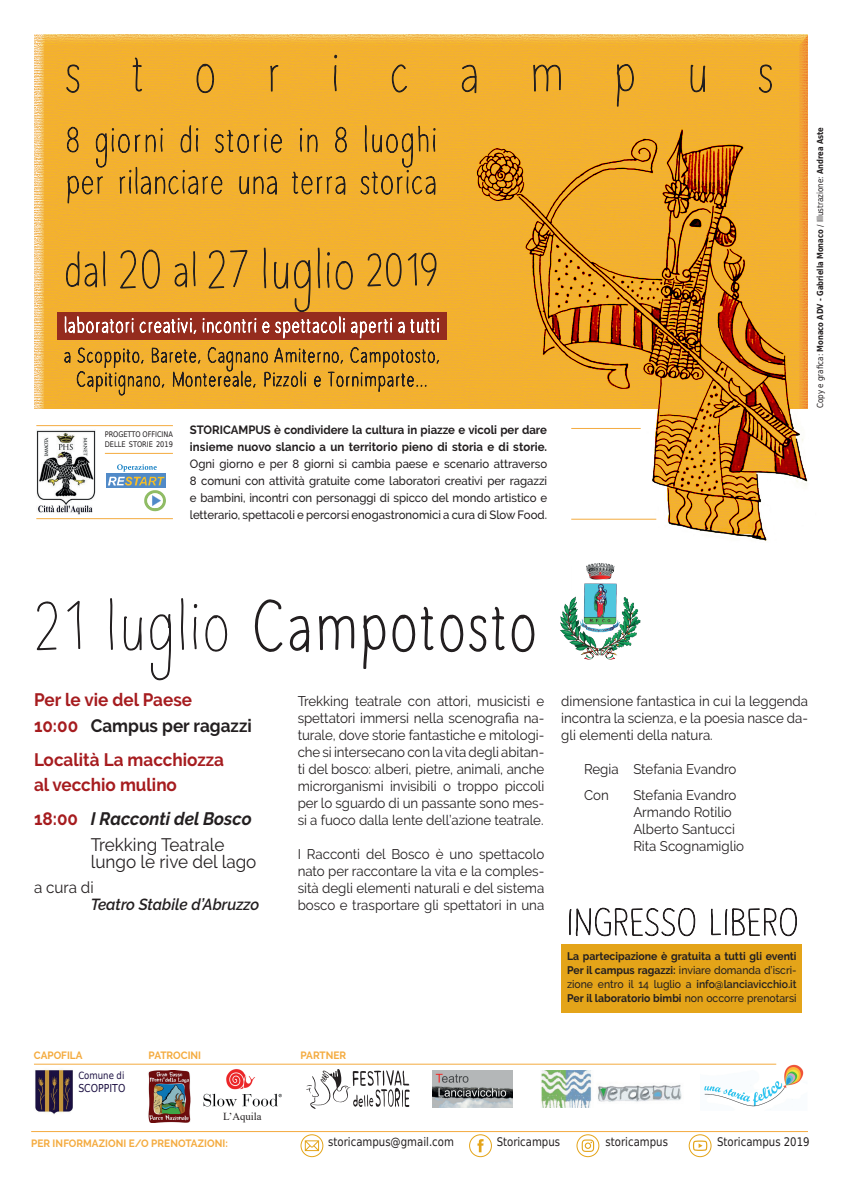
<style>
.page{position:relative;width:842px;height:1191px;background:#fff}
.page>*{position:absolute;margin:0;border:0;box-sizing:border-box;transform-origin:0 0}
.t1{font:700 18px/25.5px "Raleway";color:#a61c1f;scale:.95 1}
.t2{font:italic 700 18px/25.5px "Raleway";color:#231f20;scale:.95 1}
.t3{font:18px "Raleway";color:#231f20;scale:.95 1}
.t4{font:italic 600 16px "Raleway";color:#231f20;scale:.95 1}
.t5{font:16px "Raleway";color:#231f20;scale:.95 1}
.t6{font:14px/17px "Raleway";color:#231f20;text-align:justify;scale:.95 1}
.t7{font:500 12px/17px "Raleway";letter-spacing:-.005em;color:#231f20;text-align:justify;scale:.95 1}
.t8{font:700 12px/17px "Raleway";color:#231f20;scale:.95 1}
.t9{font:11.9px "DejaVu Sans Condensed";color:#231f20;scale:.95 1}
.t10{font:700 11px/14px "Raleway";color:#231f20;text-align:justify;scale:.95 1}
.t11{font:11px "DejaVu Sans Condensed";color:#1c1042;scale:.95 1}
.t12{font:10.7px "Times New Roman";color:#231f20}
.t13{font:700 10.6px "Raleway";color:#f4ab3f;scale:.95 1}
.t14{font:10px "DejaVu Sans Condensed";color:#1c1042;scale:.95 1}
.t15{font:700 8.4px "DejaVu Sans Condensed";color:#231f20;scale:.9 1}
.t16{font:7.7px/10px "DejaVu Sans Condensed";letter-spacing:-.01em;color:#231f20;scale:.95 1}
.s1{font-weight:400}
.s2{color:#231f20}
.s3{font-style:normal;color:#a61c1f}
.s4{font-weight:400;font-style:normal}
.s5{font-weight:500}
.s6{font-weight:600}
</style>
<div class="page">
<img style="left:541px;top:1070px;width:141px;height:37px">
<img style="left:432px;top:1070px;width:81px;height:37px">
<img style="left:35px;top:1069px;width:38px;height:45px">
<img style="left:700px;top:1063px;width:104px;height:47px">
<hr style="left:34px;top:1063px;width:742px;height:1px;background:#f4ab3f">
<hr style="left:31px;top:1131px;width:777px;height:1px;background:#f4ab3f">
<svg style="left:306px;top:1069px;width:104px;height:40px"></svg>
<img style="left:148px;top:1070px;width:43px;height:52px">
<div style="left:469px;top:1134px;width:23px;height:23px;border:1px solid #e4a419;border-radius:11px"></div>
<svg style="left:477px;top:1139px;width:6px;height:13px"></svg>
<svg style="left:305px;top:1140px;width:14px;height:11px"></svg>
<div style="left:300px;top:1134px;width:23px;height:23px;border:1px solid #e4a419;border-radius:11px"></div>
<div style="left:576px;top:1134px;width:23px;height:23px;border:1px solid #e4a419;border-radius:11px"></div>
<svg style="left:582px;top:1139px;width:12px;height:13px"></svg>
<div style="left:689px;top:1134px;width:22px;height:23px;border:1px solid #e4a419;border-radius:11px"></div>
<svg style="left:692px;top:1140px;width:16px;height:11px"></svg>
<img style="left:203px;top:1069px;width:79px;height:38px">
<div style="left:561px;top:944px;width:241px;height:68px;background:#e4a419"></div>
<svg style="left:569px;top:907px;width:126px;height:30px"></svg>
<svg style="left:711px;top:907px;width:86px;height:30px"></svg>
<img style="left:34px;top:34px;width:774px;height:374px">
<img style="left:449px;top:122px;width:359px;height:419px">
<svg style="left:300px;top:128px;width:18px;height:24px"></svg>
<svg style="left:67px;top:121px;width:215px;height:96px"></svg>
<svg style="left:292px;top:172px;width:54px;height:23px"></svg>
<svg style="left:360px;top:114px;width:76px;height:81px"></svg>
<svg style="left:66px;top:64px;width:14px;height:31px"></svg>
<svg style="left:132px;top:57px;width:10px;height:35px"></svg>
<svg style="left:191px;top:63px;width:23px;height:30px"></svg>
<svg style="left:269px;top:65px;width:10px;height:27px"></svg>
<svg style="left:334px;top:51px;width:12px;height:101px"></svg>
<svg style="left:391px;top:63px;width:16px;height:30px"></svg>
<svg style="left:461px;top:65px;width:16px;height:29px"></svg>
<svg style="left:533px;top:38px;width:28px;height:54px"></svg>
<svg style="left:616px;top:63px;width:18px;height:44px"></svg>
<svg style="left:690px;top:51px;width:16px;height:42px"></svg>
<svg style="left:758px;top:64px;width:14px;height:31px"></svg>
<div style="left:57px;top:312px;width:389px;height:27px;background:#952c1e"></div>
<svg style="left:64px;top:236px;width:376px;height:167px"></svg>
<div style="left:106px;top:473px;width:60px;height:15px;background:#518ac8"></div>
<svg style="left:108px;top:464px;width:58px;height:47px"></svg>
<img style="left:36px;top:430px;width:59px;height:84px">
<hr style="left:105px;top:453px;width:68px;height:1px;background:#f4ab3f">
<hr style="left:36px;top:425px;width:137px;height:1px;background:#f4ab3f">
<hr style="left:36px;top:518px;width:137px;height:1px;background:#f4ab3f">
<hr style="left:571px;top:519px;width:85px;height:1px;background:#f4ab3f">
<hr style="left:571px;top:428px;width:70px;height:1px;background:#f4ab3f">
<svg style="left:37px;top:601px;width:20px;height:49px"></svg>
<svg style="left:67px;top:601px;width:13px;height:48px"></svg>
<svg style="left:110px;top:598px;width:3px;height:51px"></svg>
<svg style="left:124px;top:616px;width:18px;height:35px"></svg>
<svg style="left:150px;top:614px;width:21px;height:66px"></svg>
<svg style="left:181px;top:598px;width:3px;height:51px"></svg>
<svg style="left:194px;top:604px;width:3px;height:46px"></svg>
<svg style="left:206px;top:615px;width:21px;height:36px"></svg>
<svg style="left:254px;top:599px;width:56px;height:54px"></svg>
<svg style="left:319px;top:615px;width:36px;height:36px"></svg>
<svg style="left:363px;top:606px;width:172px;height:63px"></svg>
<img style="left:560px;top:563px;width:81px;height:96px">
<p class="t16" style="left:105px;top:429px;width:73px">PROGETTO OFFICINA<br>DELLE STORIE 2019</p>
<p class="t8" style="left:190px;top:421px;width:378px">STORICAMPUS è condividere la cultura in piazze e vicoli per dare insieme nuovo slancio a un territorio pieno di storia e di storie.</p>
<p class="t7" style="left:190px;top:455px;width:378px">Ogni giorno e per 8 giorni si cambia paese e scenario attraverso 8 comuni con attività gratuite come laboratori creativi per ragazzi e bambini, incontri con personaggi di spicco del mondo artistico e letterario, spettacoli e percorsi enogastronomici a cura di Slow Food.</p>
<p class="t15" style="left:813px;top:408px;width:314px;rotate:-90deg"><span class="s1">Copy e grafica:</span> Monaco ADV - Gabriella Monaco <span class="s1">/ Illustrazione:</span> Andrea Aste</p>
<p class="t1" style="left:34px;top:687px;width:231px">Per le vie del Paese<br>10:00 <span class="s2">Campus per ragazzi</span></p>
<p class="t1" style="left:34px;top:746px;width:202px">Località La macchiozza al vecchio mulino</p>
<p class="t2" style="left:91px;top:806px;width:171px;text-indent:-57px"><span class="s3">18:00</span> I Racconti del Bosco<br><span class="s4">Trekking Teatrale</span></p>
<p class="t3" style="left:91px;top:851px;width:176px">lungo le rive del lago</p>
<p class="t5" style="left:34px;top:878px;width:64px">a cura di</p>
<p class="t4" style="left:91px;top:895px;width:179px">Teatro Stabile d’Abruzzo</p>
<p class="t6" style="left:298px;top:692px;width:261px">Trekking teatrale con attori, musicisti e spettatori immersi nella scenografia na&shy;turale, dove storie fantastiche e mitologi&shy;che si intersecano con la vita degli abitan&shy;ti del bosco: alberi, pietre, animali, anche microrganismi invisibili o troppo piccoli per lo sguardo di un passante sono mes&shy;si a fuoco dalla lente dell’azione teatrale.</p>
<p class="t6" style="left:298px;top:845px;width:261px">I Racconti del Bosco è uno spettacolo nato per raccontare la vita e la comples&shy;sità degli elementi naturali e del sistema bosco e trasportare gli spettatori in una</p>
<p class="t6" style="left:561px;top:692px;width:261px">dimensione fantastica in cui la leggenda incontra la scienza, e la poesia nasce da&shy;gli elementi della natura.</p>
<p class="t6" style="left:584px;top:756px;width:162px;line-height:25.5px">Regia Stefania Evandro<br>Con</p>
<p class="t6" style="left:633px;top:786px;width:118px;text-align:left">Stefania Evandro<br>Armando Rotilio<br>Alberto Santucci<br>Rita Scognamiglio</p>
<p class="t10" style="left:567px;top:949px;width:243px">La partecipazione è gratuita a tutti gli eventi Per il campus ragazzi: <span class="s5">inviare domanda d’iscri&shy;zione entro il 14 luglio a</span> <span class="s6">info@lanciavicchio.it </span>Per il laboratorio bimbi <span class="s5">non occorre prenotarsi</span></p>
<p class="t13" style="left:34px;top:1049px;width:53px">CAPOFILA</p>
<p class="t13" style="left:149px;top:1049px;width:57px">PATROCINI</p>
<p class="t13" style="left:300px;top:1049px;width:50px">PARTNER</p>
<p class="t14" style="left:78px;top:1067px;width:50px">Comune di</p>
<p class="t11" style="left:78px;top:1079px;width:51px">SCOPPITO</p>
<p class="t12" style="left:223px;top:1108px;width:40px">L’Aquila</p>
<p class="t13" style="left:31px;top:1137px;width:209px">PER INFORMAZIONI E/O PRENOTAZIONI:</p>
<p class="t9" style="left:328px;top:1132px;width:134px">storicampus@gmail.com</p>
<p class="t9" style="left:497px;top:1132px;width:68px">Storicampus</p>
<p class="t9" style="left:606px;top:1132px;width:67px">storicampus</p>
<p class="t9" style="left:717px;top:1132px;width:99px">Storicampus 2019</p>
</div>
